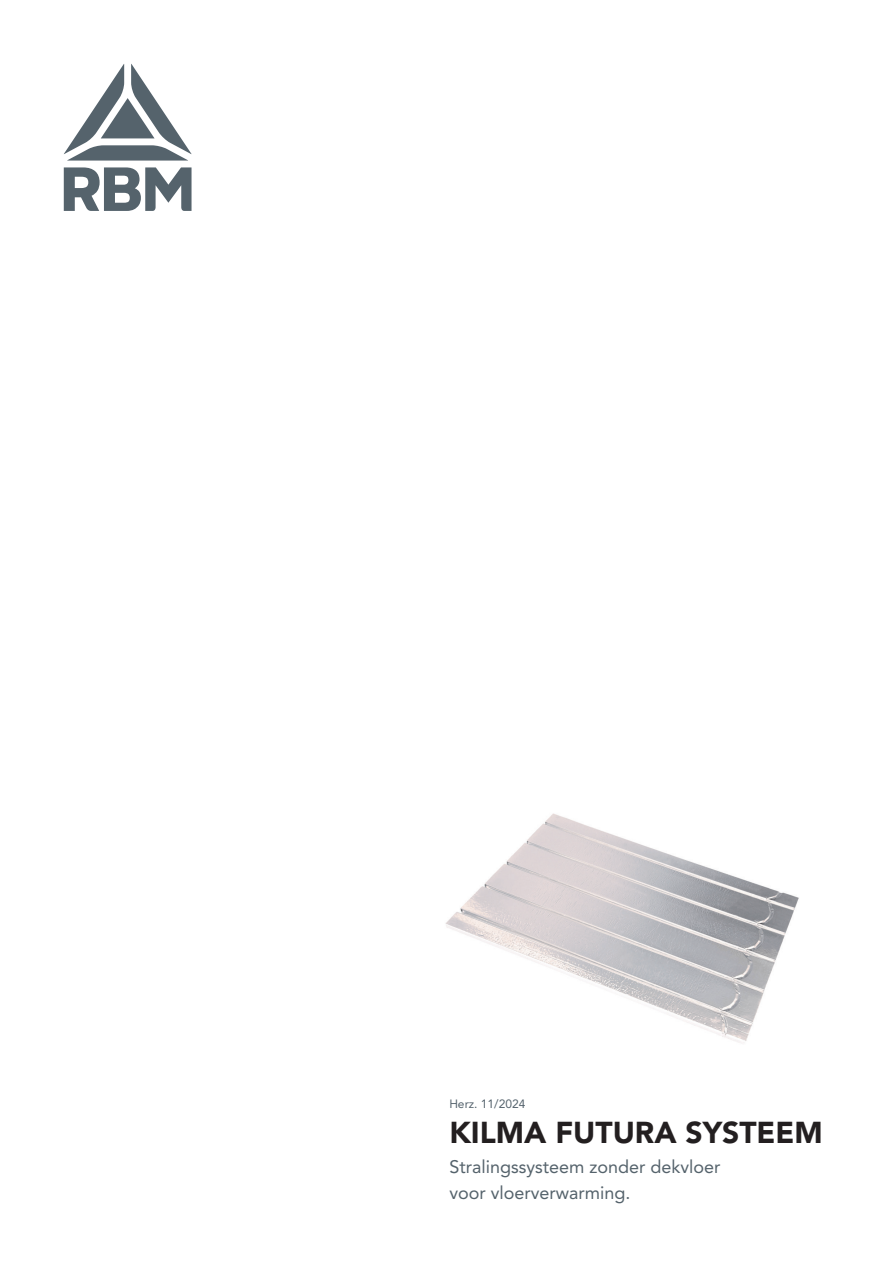
<style>
.page{position:relative;width:893px;height:1263px;background:#fff}
.page>*{position:absolute;margin:0;border:0;box-sizing:border-box;transform-origin:0 0}
.t1{font:900 30px "Avenir LT Pro";color:#231f20}
.t2{font:18px "Avenir LT Pro";color:#55636c}
.t3{font:12px "Avenir LT Pro";color:#54626c}
</style>
<div class="page">
<svg style="left:64px;top:64px;width:128px;height:97px"></svg>
<svg style="left:64px;top:167px;width:128px;height:44px"></svg>
<img style="left:445px;top:813px;width:354px;height:230px">
<p class="t3" style="left:449px;top:1096px;width:78px">Herz. 11/2024</p>
<p class="t1" style="left:449px;top:1114px;width:375px">KILMA FUTURA SYSTEEM</p>
<p class="t2" style="left:449px;top:1155px;width:273px">Stralingssysteem zonder dekvloer</p>
<p class="t2" style="left:449px;top:1182px;width:183px">voor vloerverwarming.</p>
</div>
